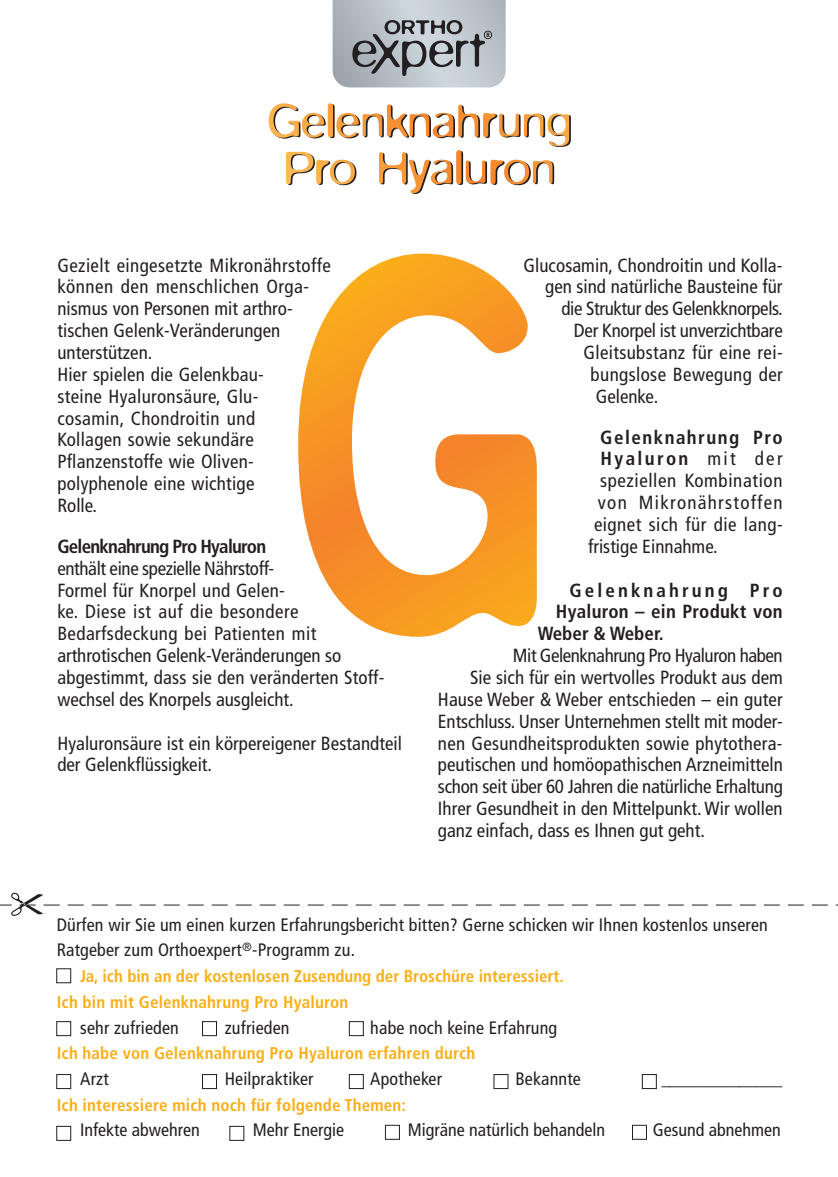
<style>
.page{position:relative;width:838px;height:1177px;background:#fff}
.page>*{position:absolute;margin:0;border:0;box-sizing:border-box;transform-origin:0 0}
.t1{font:300 52px/46.8px "Blur";color:#231f20;text-align:center}
.t2{font:condensed 19px/21.8px "Frutiger";letter-spacing:.005em;color:#231f20}
.t3{font:condensed 19px "Frutiger";letter-spacing:-.015em;color:#231f20}
.t4{font:condensed 19px "Frutiger";letter-spacing:-.025em;color:#231f20}
.t5{font:condensed 19px "Frutiger";letter-spacing:-.02em;color:#231f20}
.t6{font:700 condensed 19px "Frutiger";letter-spacing:.015em;color:#231f20}
.t7{font:condensed 19px "Frutiger";letter-spacing:.035em;color:#231f20}
.t8{font:condensed 19px "Frutiger";letter-spacing:.025em;color:#231f20}
.t9{font:condensed 19px "Frutiger";letter-spacing:.065em;color:#231f20}
.t10{font:700 condensed 19px "Frutiger";letter-spacing:.075em;color:#231f20}
.t11{font:700 condensed 19px "Frutiger";letter-spacing:.16em;color:#231f20}
.t12{font:700 condensed 19px "Frutiger";letter-spacing:.125em;color:#231f20}
.t13{font:700 condensed 19px "Frutiger";color:#231f20}
.t14{font:condensed 18px/25.6px "Frutiger";letter-spacing:.01em;color:#231f20}
.t15{font:700 condensed 17px/25.8px "Frutiger";letter-spacing:.01em;color:#faaf18}
.s1{font-weight:700}
.s2{font-weight:400}
</style>
<div class="page">
<svg style="left:333px;top:0;width:173px;height:87px;background:#a6adb3"></svg>
<div style="left:56px;top:1021px;width:15px;height:14px;border:1px solid #231f20"></div>
<div style="left:202px;top:1021px;width:15px;height:14px;border:1px solid #231f20"></div>
<div style="left:349px;top:1021px;width:15px;height:14px;border:1px solid #231f20"></div>
<div style="left:56px;top:1074px;width:15px;height:14px;border:1px solid #231f20"></div>
<div style="left:202px;top:1074px;width:15px;height:14px;border:1px solid #231f20"></div>
<div style="left:349px;top:1074px;width:15px;height:14px;border:1px solid #231f20"></div>
<div style="left:642px;top:1074px;width:14px;height:14px;border:1px solid #231f20"></div>
<div style="left:56px;top:1126px;width:15px;height:14px;border:1px solid #231f20"></div>
<div style="left:230px;top:1126px;width:14px;height:14px;border:1px solid #231f20"></div>
<div style="left:632px;top:1125px;width:15px;height:14px;border:1px solid #231f20"></div>
<div style="left:56px;top:968px;width:15px;height:15px;border:1px solid #231f20"></div>
<svg style="left:298px;top:253px;width:239px;height:384px"></svg>
<div style="left:385px;top:1125px;width:15px;height:14px;border:1px solid #231f20"></div>
<svg style="left:0;top:892px;width:838px;height:23px"></svg>
<svg style="left:269px;top:103px;width:226px;height:35px"></svg>
<p class="t1" style="left:268px;top:98px;width:306px">Gelenknahrung<br>Pro Hyaluron</p>
<p class="t2" style="left:57px;top:254px;width:275px">Gezielt eingesetzte Mikronährstoffe können den menschlichen Orga&shy;nismus von Personen mit arthro&shy;tischen Gelenk-Veränderungen unterstützen.<br>Hier spielen die Gelenkbau-<br>steine Hyaluronsäure, Glu-<br>cosamin, Chondroitin und<br>Kollagen sowie sekundäre<br>Pflanzenstoffe wie Oliven&shy;polyphenole eine wichtige<br>Rolle.</p>
<p class="t2" style="left:57px;top:535px;width:328px"><span class="s1">Gelenknahrung Pro Hyaluron<br></span>enthält eine spezielle Nährstoff-<br>Formel für Knorpel und Gelen-<br>ke. Diese ist auf die besondere Bedarfsdeckung bei Patienten mit arthrotischen Gelenk-Veränderungen so abgestimmt, dass sie den veränderten Stoff&shy;wechsel des Knorpels ausgleicht.</p>
<p class="t2" style="left:57px;top:732px;width:346px">Hyaluronsäure ist ein körpereigener Bestandteil der Gelenkflüssigkeit.</p>
<p class="t2" style="left:523px;top:254px;width:261px">Glucosamin, Chondroitin und Kolla-</p>
<p class="t2" style="left:545px;top:276px;width:239px">gen sind natürliche Bausteine für</p>
<p class="t5" style="left:561px;top:297px;width:223px">die Struktur des Gelenkknorpels.</p>
<p class="t3" style="left:574px;top:319px;width:210px">Der Knorpel ist unverzichtbare</p>
<p class="t2" style="left:583px;top:341px;width:201px">Gleitsubstanz für eine rei-</p>
<p class="t2" style="left:591px;top:363px;width:194px">bungslose Bewegung der</p>
<p class="t2" style="left:596px;top:385px;width:64px">Gelenke.</p>
<p class="t10" style="left:600px;top:426px;width:184px">Gelenknahrung Pro</p>
<p class="t12" style="left:600px;top:447px;width:184px">Hyaluron <span class="s2">mit der</span></p>
<p class="t7" style="left:600px;top:469px;width:184px">speziellen Kombination</p>
<p class="t9" style="left:598px;top:491px;width:186px">von Mikronährstoffen</p>
<p class="t8" style="left:594px;top:513px;width:190px">eignet sich für die lang-</p>
<p class="t2" style="left:588px;top:535px;width:131px">fristige Einnahme.</p>
<p class="t11" style="left:569px;top:578px;width:214px">Gelenknahrung Pro</p>
<p class="t6" style="left:556px;top:600px;width:228px">Hyaluron – ein Produkt von</p>
<p class="t13" style="left:538px;top:622px;width:127px">Weber &amp; Weber.</p>
<p class="t4" style="left:513px;top:644px;width:271px">Mit Gelenknahrung Pro Hyaluron haben</p>
<p class="t2" style="left:470px;top:666px;width:314px">Sie sich für ein wertvolles Produkt aus dem</p>
<p class="t2" style="left:438px;top:688px;width:346px">Hause Weber &amp; Weber entschieden – ein guter</p>
<p class="t2" style="left:438px;top:710px;width:346px">Entschluss. Unser Unternehmen stellt mit moder-</p>
<p class="t2" style="left:438px;top:732px;width:346px">nen Gesundheitsprodukten sowie phytothera-</p>
<p class="t2" style="left:438px;top:754px;width:347px">peutischen und homöopathischen Arzneimitteln</p>
<p class="t3" style="left:438px;top:775px;width:346px">schon seit über 60 Jahren die natürliche Erhaltung</p>
<p class="t2" style="left:438px;top:797px;width:346px">Ihrer Gesundheit in den Mittelpunkt. Wir wollen</p>
<p class="t2" style="left:438px;top:819px;width:268px">ganz einfach, dass es Ihnen gut geht.</p>
<p class="t14" style="left:57px;top:911px;width:713px">Dürfen wir Sie um einen kurzen Erfahrungsbericht bitten? Gerne schicken wir Ihnen kostenlos unseren<br>Ratgeber zum Orthoexpert<sup>®</sup>-Programm zu.</p>
<p class="t15" style="left:57px;top:963px;width:509px;text-indent:23px">Ja, ich bin an der kostenlosen Zusendung der Broschüre interessiert.<br>Ich bin mit Gelenknahrung Pro Hyaluron</p>
<p class="t14" style="left:80px;top:1014px;width:100px">sehr zufrieden</p>
<p class="t14" style="left:225px;top:1014px;width:66px">zufrieden</p>
<p class="t14" style="left:370px;top:1014px;width:188px">habe noch keine Erfahrung</p>
<p class="t15" style="left:57px;top:1040px;width:420px">Ich habe von Gelenknahrung Pro Hyaluron erfahren durch</p>
<p class="t14" style="left:80px;top:1066px;width:30px">Arzt</p>
<p class="t14" style="left:225px;top:1066px;width:90px">Heilpraktiker</p>
<p class="t14" style="left:370px;top:1066px;width:73px">Apotheker</p>
<p class="t14" style="left:515px;top:1066px;width:67px">Bekannte</p>
<p class="t14" style="left:661px;top:1066px;width:123px">______________</p>
<p class="t15" style="left:57px;top:1092px;width:351px">Ich interessiere mich noch für folgende Themen:</p>
<p class="t14" style="left:80px;top:1117px;width:121px">Infekte abwehren</p>
<p class="t14" style="left:253px;top:1117px;width:93px">Mehr Energie</p>
<p class="t14" style="left:408px;top:1117px;width:199px">Migräne natürlich behandeln</p>
<p class="t14" style="left:653px;top:1117px;width:129px">Gesund abnehmen</p>
</div>
